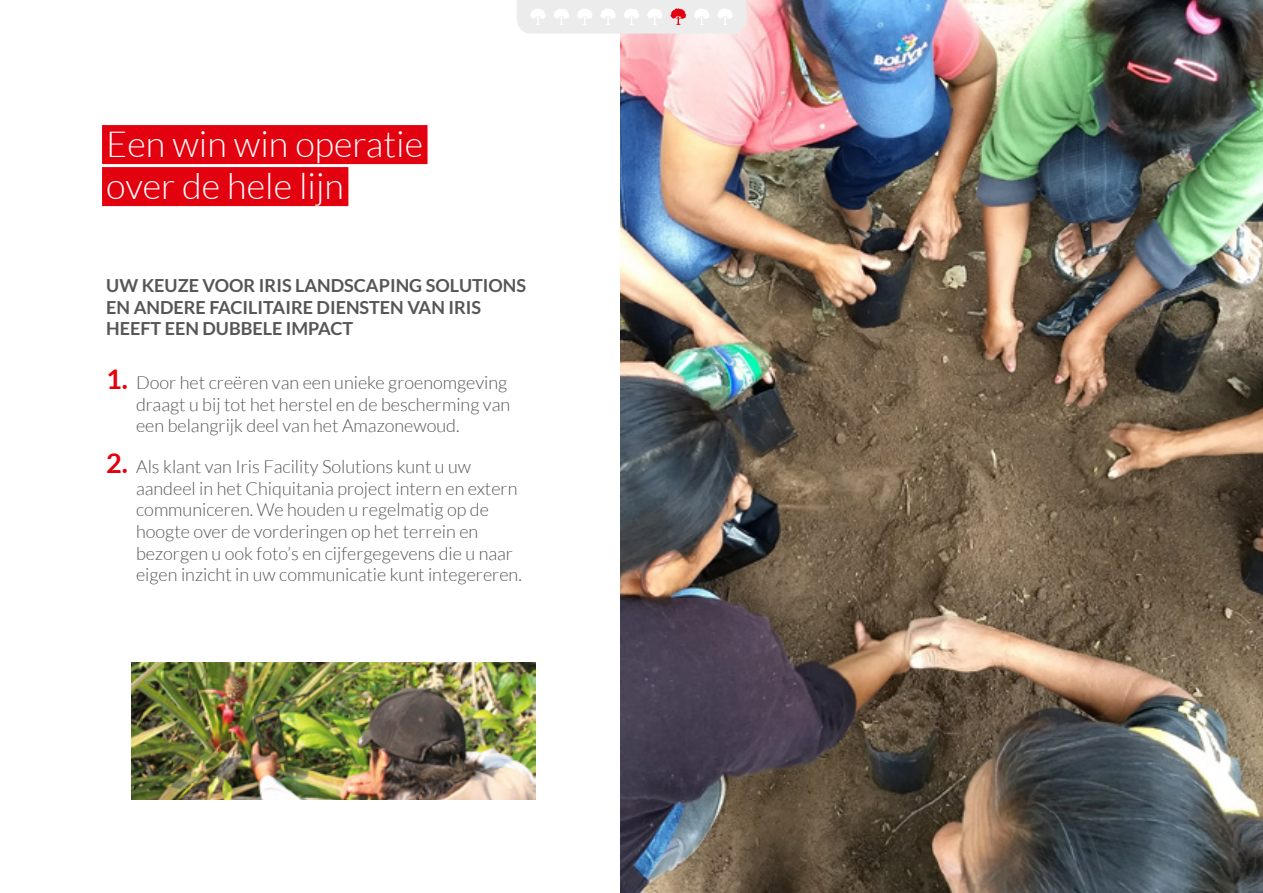
<style>
.page{position:relative;width:1263px;height:893px;background:#fff}
.page>*{position:absolute;margin:0;border:0;box-sizing:border-box;transform-origin:0 0}
.t1{font:300 36px "Lato";color:#fff}
.t2{font:300 18px/21.6px "Lato";color:#565656}
.t3{font:700 18px/21.6px "Lato";color:#565656}
.s1{font-weight:700;font-size:27px;color:#e3000f}
</style>
<div class="page">
<img style="left:621px;top:0;width:642px;height:893px">
<div style="left:102px;top:125px;width:325px;height:39px;background:#e3000f"></div>
<div style="left:102px;top:167px;width:246px;height:39px;background:#e3000f"></div>
<img style="left:131px;top:662px;width:405px;height:137px">
<svg style="left:517px;top:0;width:229px;height:34px"></svg>
<p class="t1" style="left:106px;top:124px;width:318px">Een win win operatie</p>
<p class="t1" style="left:106px;top:166px;width:239px">over de hele lijn</p>
<p class="t3" style="left:106px;top:274px;width:421px">UW KEUZE VOOR IRIS LANDSCAPING SOLUTIONS<br>EN ANDERE FACILITAIRE DIENSTEN VAN IRIS<br>HEEFT EEN DUBBELE IMPACT</p>
<p class="t2" style="left:136px;top:372px;width:376px;text-indent:-30px"><span class="s1">1.</span> Door het creëren van een unieke groenomgeving draagt u bij tot het herstel en de bescherming van een belangrijk deel van het Amazonewoud.</p>
<p class="t2" style="left:136px;top:456px;width:387px;text-indent:-30px"><span class="s1">2.</span> Als klant van Iris Facility Solutions kunt u uw aandeel in het Chiquitania project intern en extern communiceren. We houden u regelmatig op de hoogte over de vorderingen op het terrein en bezorgen u ook foto’s en cijfergegevens die u naar eigen inzicht in uw communicatie kunt integereren.</p>
</div>
